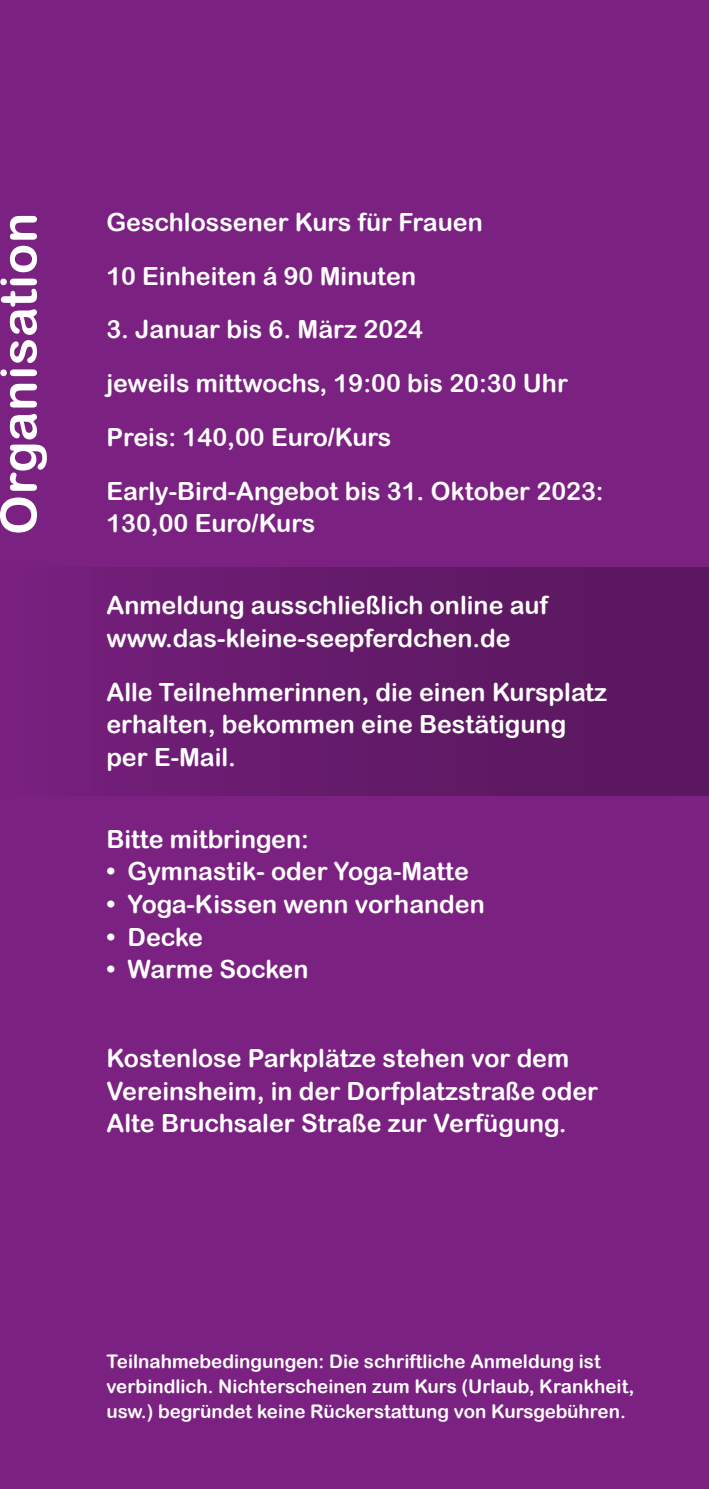
<style>
.page{position:relative;width:709px;height:1489px;background:#fff}
.page>*{position:absolute;margin:0;border:0;box-sizing:border-box;transform-origin:0 0}
.t1{font:50px "Arial Rounded MT Bold";letter-spacing:.02em;color:#fff}
.t2{font:25px/32.5px "Arial Rounded MT Bold";color:#fff}
.t3{font:18.75px/25px "Arial Rounded MT Bold";color:#fff}
</style>
<div class="page">
<div style="left:0;top:0;width:709px;height:1488px;background:#7b2182"></div>
<div style="left:0;top:567px;width:709px;height:228px;background:linear-gradient(to right,#761f7d,#57175c)"></div>
<h1 class="t1" style="left:-11px;top:535px;width:323px;rotate:-90deg">Organisation</h1>
<p class="t2" style="left:106px;top:195px;width:378px;line-height:53.8px">Geschlossener Kurs für Frauen<br>10 Einheiten á 90 Minuten</p>
<p class="t2" style="left:106px;top:302px;width:499px;line-height:53.8px">3. Januar bis 6. März 2024<br>jeweils mittwochs, 19:00 bis 20:30 Uhr<br>Preis: 140,00 Euro/Kurs<br>Early-Bird-Angebot bis 31. Oktober 2023:</p>
<p class="t2" style="left:106px;top:507px;width:210px">130,00 Euro/Kurs</p>
<p class="t2" style="left:106px;top:589px;width:443px">Anmeldung ausschließlich online auf www.das-kleine-seepferdchen.de</p>
<p class="t2" style="left:106px;top:675px;width:502px">Alle Teilnehmerinnen, die einen Kursplatz erhalten, bekommen eine Bestätigung per E-Mail.</p>
<p class="t2" style="left:106px;top:822px;width:204px">Bitte mitbringen:</p>
<p class="t2" style="left:106px;top:855px;width:364px">• Gymnastik- oder Yoga-Matte</p>
<p class="t2" style="left:106px;top:887px;width:380px">• Yoga-Kissen wenn vorhanden</p>
<p class="t2" style="left:106px;top:920px;width:98px">• Decke</p>
<p class="t2" style="left:106px;top:952px;width:204px">• Warme Socken</p>
<p class="t2" style="left:106px;top:1041px;width:493px">Kostenlose Parkplätze stehen vor dem<br>Vereinsheim, in der Dorfplatzstraße oder<br>Alte Bruchsaler Straße zur Verfügung.</p>
<p class="t3" style="left:106px;top:1348px;width:529px">Teilnahmebedingungen: Die schriftliche Anmeldung ist verbindlich. Nichterscheinen zum Kurs (Urlaub, Krankheit, usw.) begründet keine Rückerstattung von Kursgebühren.</p>
</div>
